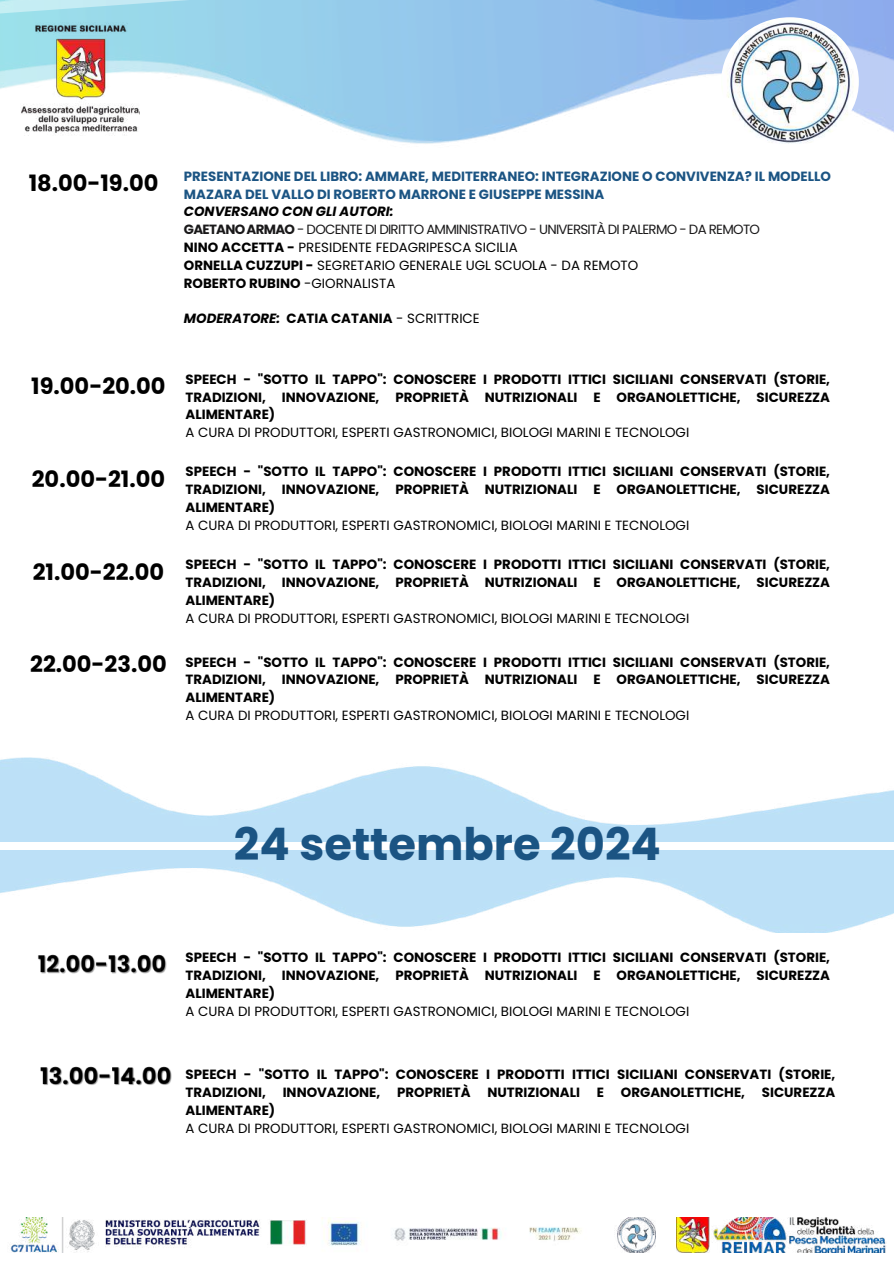
<style>
.page{position:relative;width:894px;height:1264px;background:#fff}
.page>*{position:absolute;margin:0;border:0;box-sizing:border-box;transform-origin:0 0}
.t1{font:700 44.85px "Poppins";color:#1b5483}
.t2{font:700 22.5px "Poppins";color:#000}
.t3{font:700 13.35px/17.9px "Poppins";color:#000;text-align:justify}
.t4{font:13.35px/17.9px "Poppins";color:#000}
.t5{font:700 13.35px/17.9px "Poppins";color:#1b5483}
.s1{font-weight:700;font-style:italic}
.s2{font-weight:700;color:#1a191a}
.s3{color:#1a191a}
.s4{font-weight:700}
.s5{font-style:italic}
.s6{font-weight:400}
</style>
<div class="page">
<img style="left:0;top:0;width:893px;height:144px">
<img style="left:721px;top:17px;width:137px;height:129px;border-radius:50%">
<img style="left:20px;top:17px;width:119px;height:119px">
<img style="left:616px;top:1217px;width:40px;height:35px">
<img style="left:10px;top:1217px;width:572px;height:35px">
<img style="left:676px;top:1217px;width:210px;height:35px">
<img style="left:38px;top:954px;width:129px;height:20px">
<img style="left:0;top:850px;width:893px;height:82px">
<img style="left:0;top:757px;width:893px;height:84px">
<img style="left:40px;top:1066px;width:132px;height:20px">
<h2 class="t2" style="left:29px;top:167px;width:131px">18.00-19.00</h2>
<p class="t5" style="left:184px;top:167px;width:648px">PRESENTAZIONE DEL LIBRO: AMMARE, MEDITERRANEO: INTEGRAZIONE O CONVIVENZA? IL MODELLO<br>MAZARA DEL VALLO DI ROBERTO MARRONE E GIUSEPPE MESSINA</p>
<p class="t4" style="left:184px;top:203px;width:577px"><span class="s1">CONVERSANO CON GLI AUTORI:<br></span><span class="s2">GAETANO ARMAO</span> <span class="s3">- DOCENTE DI DIRITTO AMMINISTRATIVO - UNIVERSITÀ DI PALERMO - DA REMOTO </span><span class="s4">NINO ACCETTA -</span> PRESIDENTE FEDAGRIPESCA SICILIA<br><span class="s4">ORNELLA CUZZUPI -</span> SEGRETARIO GENERALE UGL SCUOLA - DA REMOTO<br><span class="s4">ROBERTO RUBINO</span> -GIORNALISTA</p>
<p class="t3" style="left:184px;top:309px;width:297px"><span class="s5">MODERATORE:</span> CATIA CATANIA <span class="s6">- SCRITTRICE</span></p>
<h2 class="t2" style="left:31px;top:370px;width:136px">19.00-20.00</h2>
<p class="t3" style="left:185px;top:370px;width:646px">SPEECH - "SOTTO IL TAPPO": CONOSCERE I PRODOTTI ITTICI SICILIANI CONSERVATI (STORIE, TRADIZIONI, INNOVAZIONE, PROPRIETÀ NUTRIZIONALI E ORGANOLETTICHE, SICUREZZA ALIMENTARE)</p>
<p class="t4" style="left:185px;top:423px;width:505px">A CURA DI PRODUTTORI, ESPERTI GASTRONOMICI, BIOLOGI MARINI E TECNOLOGI</p>
<p class="t3" style="left:185px;top:463px;width:646px">SPEECH - "SOTTO IL TAPPO": CONOSCERE I PRODOTTI ITTICI SICILIANI CONSERVATI (STORIE, TRADIZIONI, INNOVAZIONE, PROPRIETÀ NUTRIZIONALI E ORGANOLETTICHE, SICUREZZA ALIMENTARE)</p>
<p class="t4" style="left:185px;top:516px;width:505px">A CURA DI PRODUTTORI, ESPERTI GASTRONOMICI, BIOLOGI MARINI E TECNOLOGI</p>
<p class="t3" style="left:185px;top:555px;width:646px">SPEECH - "SOTTO IL TAPPO": CONOSCERE I PRODOTTI ITTICI SICILIANI CONSERVATI (STORIE, TRADIZIONI, INNOVAZIONE, PROPRIETÀ NUTRIZIONALI E ORGANOLETTICHE, SICUREZZA ALIMENTARE)</p>
<p class="t4" style="left:185px;top:609px;width:505px">A CURA DI PRODUTTORI, ESPERTI GASTRONOMICI, BIOLOGI MARINI E TECNOLOGI</p>
<p class="t3" style="left:185px;top:653px;width:646px">SPEECH - "SOTTO IL TAPPO": CONOSCERE I PRODOTTI ITTICI SICILIANI CONSERVATI (STORIE, TRADIZIONI, INNOVAZIONE, PROPRIETÀ NUTRIZIONALI E ORGANOLETTICHE, SICUREZZA ALIMENTARE)</p>
<p class="t4" style="left:185px;top:706px;width:505px">A CURA DI PRODUTTORI, ESPERTI GASTRONOMICI, BIOLOGI MARINI E TECNOLOGI</p>
<h2 class="t2" style="left:32px;top:463px;width:135px">20.00-21.00</h2>
<h2 class="t2" style="left:33px;top:556px;width:133px">21.00-22.00</h2>
<h2 class="t2" style="left:30px;top:648px;width:138px">22.00-23.00</h2>
<h1 class="t1" style="left:234px;top:813px;width:428px">24 settembre 2024</h1>
<p class="t3" style="left:185px;top:948px;width:646px">SPEECH - "SOTTO IL TAPPO": CONOSCERE I PRODOTTI ITTICI SICILIANI CONSERVATI (STORIE, TRADIZIONI, INNOVAZIONE, PROPRIETÀ NUTRIZIONALI E ORGANOLETTICHE, SICUREZZA ALIMENTARE)</p>
<p class="t4" style="left:185px;top:1002px;width:505px">A CURA DI PRODUTTORI, ESPERTI GASTRONOMICI, BIOLOGI MARINI E TECNOLOGI</p>
<p class="t3" style="left:185px;top:1065px;width:651px">SPEECH - "SOTTO IL TAPPO": CONOSCERE I PRODOTTI ITTICI SICILIANI CONSERVATI (STORIE,<br>TRADIZIONI,</p>
<p class="t3" style="left:282px;top:1083px;width:99px">INNOVAZIONE,</p>
<p class="t3" style="left:397px;top:1083px;width:75px">PROPRIETÀ</p>
<p class="t3" style="left:487px;top:1083px;width:94px">NUTRIZIONALI</p>
<p class="t3" style="left:596px;top:1083px;width:9px">E</p>
<p class="t3" style="left:620px;top:1083px;width:126px">ORGANOLETTICHE,</p>
<p class="t3" style="left:761px;top:1083px;width:75px">SICUREZZA</p>
<p class="t3" style="left:185px;top:1101px;width:91px">ALIMENTARE)</p>
<p class="t4" style="left:185px;top:1118px;width:505px">A CURA DI PRODUTTORI, ESPERTI GASTRONOMICI, BIOLOGI MARINI E TECNOLOGI</p>
</div>
